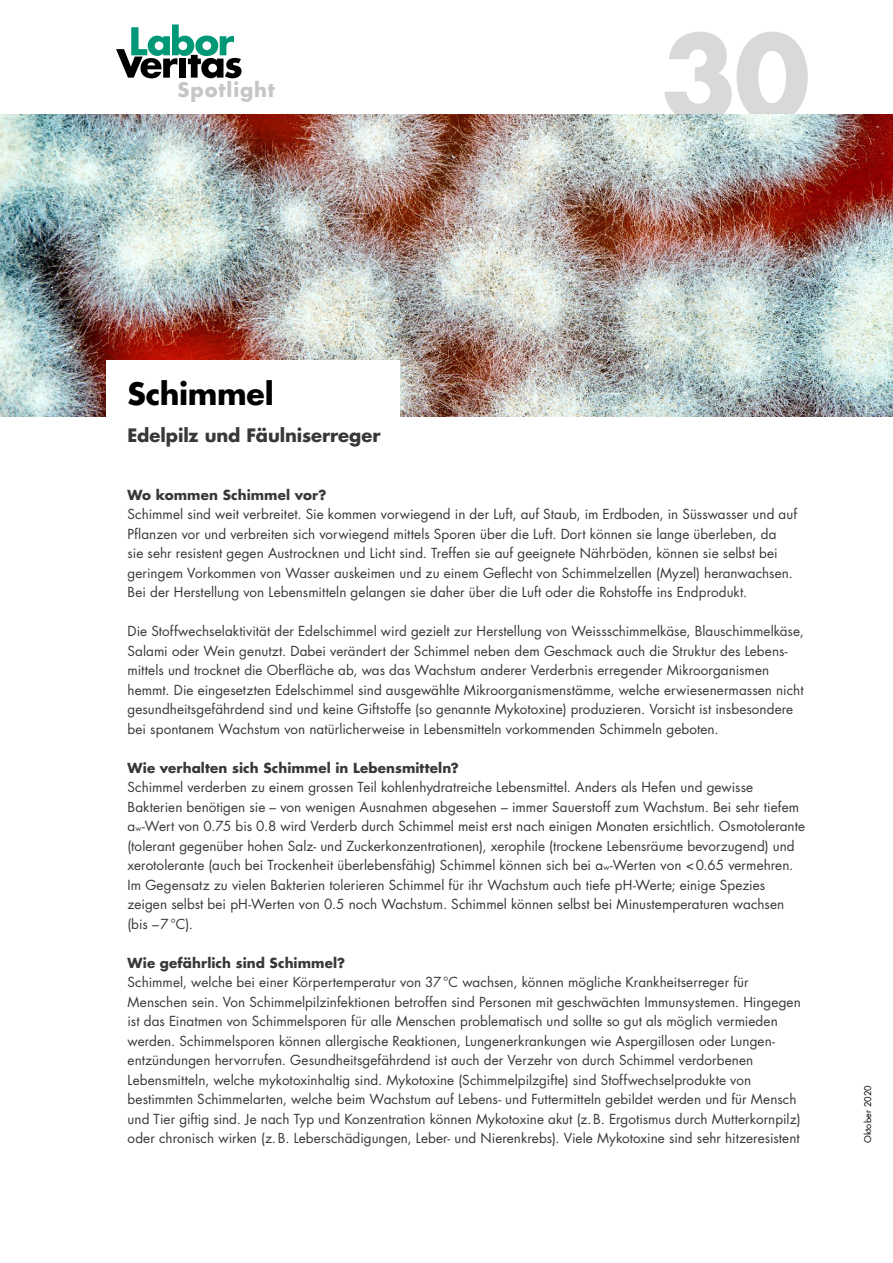
<style>
.page{position:relative;width:893px;height:1263px;background:#fff}
.page>*{position:absolute;margin:0;border:0;box-sizing:border-box;transform-origin:0 0}
.t1{font:700 111.3px "Futura LT";color:#d8dada}
.t2{font:700 30px "Futura LT";letter-spacing:-.015em;color:#000}
.t3{font:700 19.5px "Futura LT";letter-spacing:.045em;color:#c5c7c7}
.t4{font:700 18px "Futura LT";letter-spacing:-.005em;color:#383937}
.t5{font:13.5px/19.5px "Futura LT";letter-spacing:.005em;color:#383937}
.t6{font:700 13.5px "Futura LT";letter-spacing:.005em;color:#383937}
.t7{font:9px "Futura LT";letter-spacing:.02em;color:#000}
.s1{font-size:7.8px}
</style>
<div class="page">
<svg style="left:116px;top:24px;width:126px;height:54px"></svg>
<img style="left:0;top:115px;width:893px;height:302px">
<div style="left:106px;top:360px;width:294px;height:97px;background:#fff"></div>
<h3 class="t3" style="left:178px;top:77px;width:99px">Spotlight</h3>
<h1 class="t1" style="left:661px;top:3px;width:151px">30</h1>
<h2 class="t2" style="left:128px;top:374px;width:148px">Schimmel</h2>
<h3 class="t4" style="left:128px;top:423px;width:255px">Edelpilz und Fäulniserreger</h3>
<p class="t6" style="left:128px;top:486px;width:200px">Wo kommen Schimmel vor?</p>
<p class="t5" style="left:128px;top:505px;width:671px">Schimmel sind weit verbreitet. Sie kommen vorwiegend in der Luft, auf Staub, im Erdboden, in Süsswasser und auf Pflanzen vor und verbreiten sich vorwiegend mittels Sporen über die Luft. Dort können sie lange überleben, da<br>sie sehr resistent gegen Austrocknen und Licht sind. Treffen sie auf geeignete Nährböden, können sie selbst bei geringem Vorkommen von Wasser auskeimen und zu einem Geflecht von Schimmelzellen (Myzel) heranwachsen.<br>Bei der Herstellung von Lebensmitteln gelangen sie daher über die Luft oder die Rohstoffe ins Endprodukt.</p>
<p class="t5" style="left:128px;top:622px;width:678px">Die Stoffwechselaktivität der Edelschimmel wird gezielt zur Herstellung von Weissschimmelkäse, Blauschimmelkäse, Salami oder Wein genutzt. Dabei verändert der Schimmel neben dem Geschmack auch die Struktur des Lebens&shy;mittels und trocknet die Oberfläche ab, was das Wachstum anderer Verderbnis erregender Mikroorganismen hemmt. Die eingesetzten Edelschimmel sind ausgewählte Mikroorganismenstämme, welche erwiesenermassen nicht gesundheitsgefährdend sind und keine Giftstoffe (so genannte Mykotoxine) produzieren. Vorsicht ist insbesondere bei spontanem Wachstum von natürlicherweise in Lebensmitteln vorkommenden Schimmeln geboten.</p>
<p class="t6" style="left:128px;top:759px;width:333px">Wie verhalten sich Schimmel in Lebensmitteln?</p>
<p class="t5" style="left:128px;top:778px;width:679px">Schimmel verderben zu einem grossen Teil kohlenhydratreiche Lebensmittel. Anders als Hefen und gewisse Bakterien benötigen sie – von wenigen Ausnahmen abgesehen – immer Sauerstoff zum Wachstum. Bei sehr tiefem a<span class="s1">w</span>-Wert von 0.75 bis 0.8 wird Verderb durch Schimmel meist erst nach einigen Monaten ersichtlich. Osmotolerante (tolerant gegenüber hohen Salz- und Zuckerkonzentrationen), xerophile (trockene Lebensräume bevorzugend) und xerotolerante (auch bei Trockenheit überlebensfähig) Schimmel können sich bei a<span class="s1">w</span>-Werten von &lt;0.65 vermehren.<br>Im Gegensatz zu vielen Bakterien tolerieren Schimmel für ihr Wachstum auch tiefe pH-Werte; einige Spezies zeigen selbst bei pH-Werten von 0.5 noch Wachstum. Schimmel können selbst bei Minustemperaturen wachsen (bis –7°C).</p>
<p class="t6" style="left:128px;top:954px;width:219px">Wie gefährlich sind Schimmel?</p>
<p class="t5" style="left:128px;top:973px;width:675px">Schimmel, welche bei einer Körpertemperatur von 37°C wachsen, können mögliche Krankheitserreger für Menschen sein. Von Schimmelpilzinfektionen betroffen sind Personen mit geschwächten Immunsystemen. Hingegen ist das Einatmen von Schimmelsporen für alle Menschen problematisch und sollte so gut als möglich vermieden werden. Schimmelsporen können allergische Reaktionen, Lungenerkrankungen wie Aspergillosen oder Lungen&shy;entzündungen hervorrufen. Gesundheitsgefährdend ist auch der Verzehr von durch Schimmel verdorbenen Lebensmitteln, welche mykotoxinhaltig sind. Mykotoxine (Schimmelpilzgifte) sind Stoffwechselprodukte von bestimmten Schimmelarten, welche beim Wachstum auf Lebens- und Futtermitteln gebildet werden und für Mensch und Tier giftig sind. Je nach Typ und Konzentration können Mykotoxine akut (z.B. Ergotismus durch Mutterkornpilz) oder chronisch wirken (z.B. Leberschädigungen, Leber- und Nierenkrebs). Viele Mykotoxine sind sehr hitzeresistent</p>
<p class="t7" style="left:862px;top:1143px;width:60px;rotate:-90deg">Oktober 2020</p>
</div>
